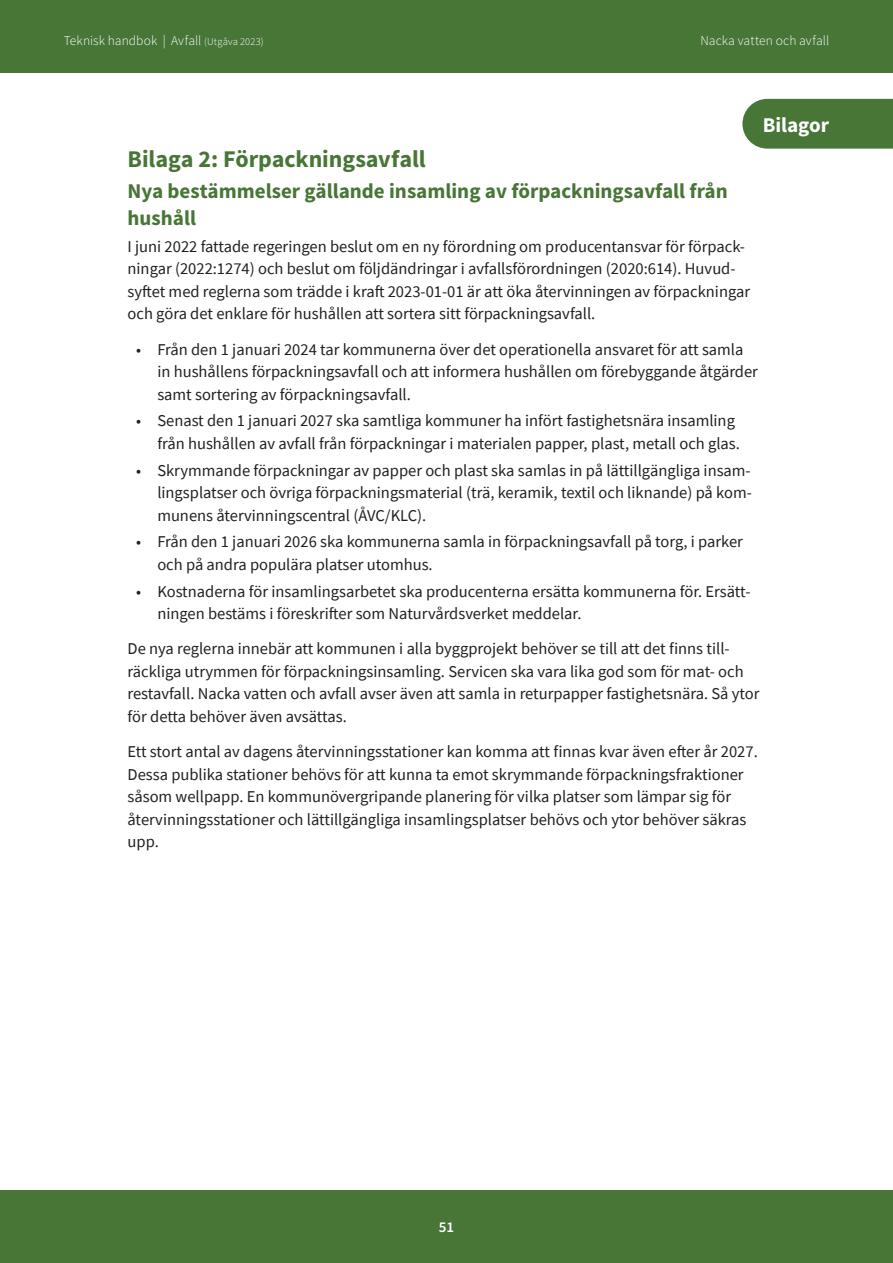
<style>
.page{position:relative;width:893px;height:1263px;background:#fff}
.page>*{position:absolute;margin:0;border:0;box-sizing:border-box;transform-origin:0 0}
.Rubrik_H2_-_BILAGOR{font:700 24px "Source Sans Pro";letter-spacing:-.005em;color:#477637}
.t1{font:700 21px/27px "Source Sans Pro";color:#477637}
.t2{font:700 21px "Source Sans Pro";letter-spacing:-.005em;color:#fff}
.Brödtext_11_15{font:16.5px/22.5px "Source Sans Pro";color:#231f20}
.t3{font:600 15px "Source Sans Pro";color:#fff}
.t4{font:300 13.5px "Source Sans Pro";letter-spacing:.005em;color:#fff}
.s1{font-size:10.5px}
</style>
<div class="page">
<div style="left:0;top:1191px;width:893px;height:72px;background:#477637"></div>
<div style="left:0;top:0;width:893px;height:72px;background:#477637"></div>
<div style="left:742px;top:99px;width:151px;height:50px;background:#477637"></div>
<p class="t4" style="left:64px;top:32px;width:201px">Teknisk handbok | Avfall <span class="s1">(Utgåva 2023)</span></p>
<p class="t4" style="left:700px;top:32px;width:130px">Nacka vatten och avfall</p>
<p class="t2" style="left:763px;top:111px;width:68px">Bilagor</p>
<h2 class="Rubrik_H2_-_BILAGOR" style="left:128px;top:143px;width:300px">Bilaga 2: Förpackningsavfall</h2>
<h3 class="t1" style="left:128px;top:178px;width:602px">Nya bestämmelser gällande insamling av förpackningsavfall från hushåll</h3>
<p class="Brödtext_11_15" style="left:128px;top:235px;width:624px">I juni 2022 fattade regeringen beslut om en ny förordning om producentansvar för förpack&shy;ningar (2022:1274) och beslut om följdändringar i avfallsförordningen (2020:614). Huvud&shy;syftet med reglerna som trädde i kraft 2023-01-01 är att öka återvinningen av förpackningar och göra det enklare för hushållen att sortera sitt förpackningsavfall.</p>
<p class="Brödtext_11_15" style="left:157px;top:338px;width:602px;text-indent:-21px">• Från den 1 januari 2024 tar kommunerna över det operationella ansvaret för att samla in hushållens förpackningsavfall och att informera hushållen om förebyggande åtgärder samt sortering av förpackningsavfall.</p>
<p class="Brödtext_11_15" style="left:157px;top:410px;width:584px;text-indent:-21px">• Senast den 1 januari 2027 ska samtliga kommuner ha infört fastighetsnära insamling från hushållen av avfall från förpackningar i materialen papper, plast, metall och glas.</p>
<p class="Brödtext_11_15" style="left:157px;top:459px;width:596px;text-align:justify;text-indent:-21px">• Skrymmande förpackningar av papper och plast ska samlas in på lättillgängliga insam&shy;lingsplatser och övriga förpackningsmaterial (trä, keramik, textil och liknande) på kom&shy;munens återvinningscentral (ÅVC/KLC).</p>
<p class="Brödtext_11_15" style="left:157px;top:531px;width:587px;text-indent:-21px">• Från den 1 januari 2026 ska kommunerna samla in förpackningsavfall på torg, i parker och på andra populära platser utomhus.</p>
<p class="Brödtext_11_15" style="left:157px;top:580px;width:595px;text-indent:-21px">• Kostnaderna för insamlingsarbetet ska producenterna ersätta kommunerna för. Ersätt&shy;ningen bestäms i föreskrifter som Naturvårdsverket meddelar.</p>
<p class="Brödtext_11_15" style="left:128px;top:638px;width:633px">De nya reglerna innebär att kommunen i alla byggprojekt behöver se till att det finns till&shy;räckliga utrymmen för förpackningsinsamling. Servicen ska vara lika god som för mat- och restavfall. Nacka vatten och avfall avser även att samla in returpapper fastighetsnära. Så ytor för detta behöver även avsättas.</p>
<p class="Brödtext_11_15" style="left:128px;top:740px;width:632px">Ett stort antal av dagens återvinningsstationer kan komma att finnas kvar även efter år 2027.<br>Dessa publika stationer behövs för att kunna ta emot skrymmande förpackningsfraktioner såsom wellpapp. En kommunövergripande planering för vilka platser som lämpar sig för återvinningsstationer och lättillgängliga insamlingsplatser behövs och ytor behöver säkras upp.</p>
<p class="t3" style="left:439px;top:1218px;width:17px">51</p>
</div>
